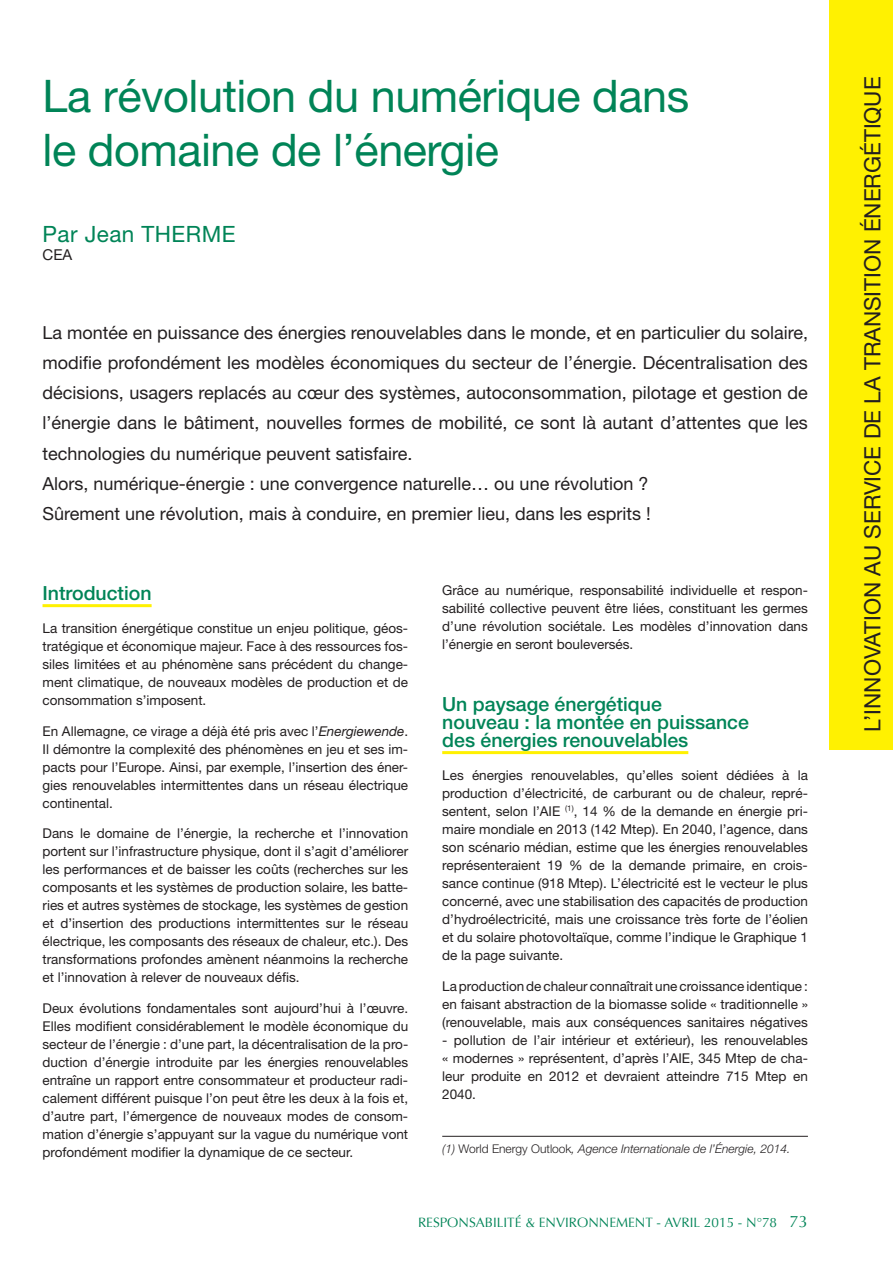
<style>
.page{position:relative;width:893px;height:1263px;background:#fff}
.page>*{position:absolute;margin:0;border:0;box-sizing:border-box;transform-origin:0 0}
.t1{font:45px/54px "Helvetica Neue";letter-spacing:-.01em;color:#008457}
.t2{font:22.5px "Helvetica Neue";color:#231f20}
.t3{font:22.5px "Helvetica Neue";letter-spacing:.02em;color:#008457}
.t4{font:500 19.5px/18px "Helvetica Neue";color:#008457}
.t5{font:18px/30px "Helvetica Neue";color:#231f20}
.t6{font:15px "Helvetica Neue";color:#231f20}
.t7{font:13.5px/18px "Helvetica Neue";color:#231f20;text-align:justify}
.t8{font:13.5px "Optima";color:#008457}
.t9{font:italic 300 12px "Helvetica Neue";color:#231f20}
.s1{font-style:italic}
.s2{font-style:normal}
.s3{font-size:16.5px}
</style>
<div class="page">
<hr style="left:43px;top:604px;width:109px;height:3px;background:#fff101">
<hr style="left:442px;top:751px;width:246px;height:3px;background:#fff101">
<hr style="left:442px;top:1136px;width:366px;height:1px;background:#231f20">
<div style="left:829px;top:0;width:64px;height:750px;background:#fff101"></div>
<h1 class="t1" style="left:43px;top:68px;width:648px">La révolution du numérique dans le domaine de l’énergie</h1>
<h2 class="t3" style="left:43px;top:221px;width:194px">Par Jean THERME</h2>
<p class="t6" style="left:43px;top:246px;width:31px">CEA</p>
<p class="t5" style="left:43px;top:318px;width:767px">La montée en puissance des énergies renouvelables dans le monde, et en particulier du solaire, modifie profondément les modèles économiques du secteur de l’énergie. Décentralisation des décisions, usagers replacés au cœur des systèmes, autoconsommation, pilotage et gestion de l’énergie dans le bâtiment, nouvelles formes de mobilité, ce sont là autant d’attentes que les technologies du numérique peuvent satisfaire.<br>Alors, numérique-énergie : une convergence naturelle… ou une révolution ?<br>Sûrement une révolution, mais à conduire, en premier lieu, dans les esprits !</p>
<h3 class="t4" style="left:43px;top:584px;width:111px">Introduction</h3>
<p class="t7" style="left:43px;top:619px;width:367px">La transition énergétique constitue un enjeu politique, géos&shy;tratégique et économique majeur. Face à des ressources fos&shy;siles limitées et au phénomène sans précédent du change&shy;ment climatique, de nouveaux modèles de production et de consommation s’imposent.</p>
<p class="t7" style="left:43px;top:722px;width:367px">En Allemagne, ce virage a déjà été pris avec l’<span class="s1">Energiewende</span>.<br>Il démontre la complexité des phénomènes en jeu et ses im&shy;pacts pour l’Europe. Ainsi, par exemple, l’insertion des éner&shy;gies renouvelables intermittentes dans un réseau électrique continental.</p>
<p class="t7" style="left:43px;top:824px;width:367px">Dans le domaine de l’énergie, la recherche et l’innovation portent sur l’infrastructure physique, dont il s’agit d’améliorer les performances et de baisser les coûts (recherches sur les composants et les systèmes de production solaire, les batte&shy;ries et autres systèmes de stockage, les systèmes de gestion et d’insertion des productions intermittentes sur le réseau électrique, les composants des réseaux de chaleur, etc.). Des transformations profondes amènent néanmoins la recherche et l’innovation à relever de nouveaux défis.</p>
<p class="t7" style="left:43px;top:999px;width:367px">Deux évolutions fondamentales sont aujourd’hui à l’œuvre.<br>Elles modifient considérablement le modèle économique du secteur de l’énergie : d’une part, la décentralisation de la pro&shy;duction d’énergie introduite par les énergies renouvelables entraîne un rapport entre consommateur et producteur radi&shy;calement différent puisque l’on peut être les deux à la fois et, d’autre part, l’émergence de nouveaux modes de consom&shy;mation d’énergie s’appuyant sur la vague du numérique vont profondément modifier la dynamique de ce secteur.</p>
<p class="t7" style="left:442px;top:581px;width:367px">Grâce au numérique, responsabilité individuelle et respon&shy;sabilité collective peuvent être liées, constituant les germes d’une révolution sociétale. Les modèles d’innovation dans l’énergie en seront bouleversés.</p>
<h3 class="t4" style="left:442px;top:695px;width:308px">Un paysage énergétique<br>nouveau : la montée en puissance des énergies renouvelables</h3>
<p class="t7" style="left:442px;top:766px;width:367px">Les énergies renouvelables, qu’elles soient dédiées à la production d’électricité, de carburant ou de chaleur, repré&shy;sentent, selon l’AIE <sup>(1)</sup>, 14 % de la demande en énergie pri&shy;maire mondiale en 2013 (142 Mtep). En 2040, l’agence, dans son scénario médian, estime que les énergies renouvelables représenteraient 19 % de la demande primaire, en crois&shy;sance continue (918 Mtep). L’électricité est le vecteur le plus concerné, avec une stabilisation des capacités de production d’hydroélectricité, mais une croissance très forte de l’éolien et du solaire photovoltaïque, comme l’indique le Graphique 1 de la page suivante.</p>
<p class="t7" style="left:442px;top:977px;width:367px">La production de chaleur connaîtrait une croissance identique : en faisant abstraction de la biomasse solide « traditionnelle » (renouvelable, mais aux conséquences sanitaires négatives</p>
<p class="t7" style="left:442px;top:1030px;width:367px">- pollution de l’air intérieur et extérieur), les renouvelables « modernes » représentent, d’après l’AIE, 345 Mtep de cha&shy;leur produite en 2012 et devraient atteindre 715 Mtep en 2040.</p>
<p class="t9" style="left:442px;top:1142px;width:350px">(1) <span class="s2">World Energy Outlook</span>, Agence Internationale de l’Énergie, 2014.</p>
<p class="t8" style="left:418px;top:1215px;width:391px">RESPONSABILITÉ &amp; ENVIRONNEMENT - AVRIL 2015 - N°78 <span class="s3">73</span></p>
<h2 class="t2" style="left:859px;top:732px;width:657px;rotate:-90deg">L’INNOVATION AU SERVICE DE LA TRANSITION ÉNERGÉTIQUE</h2>
</div>
